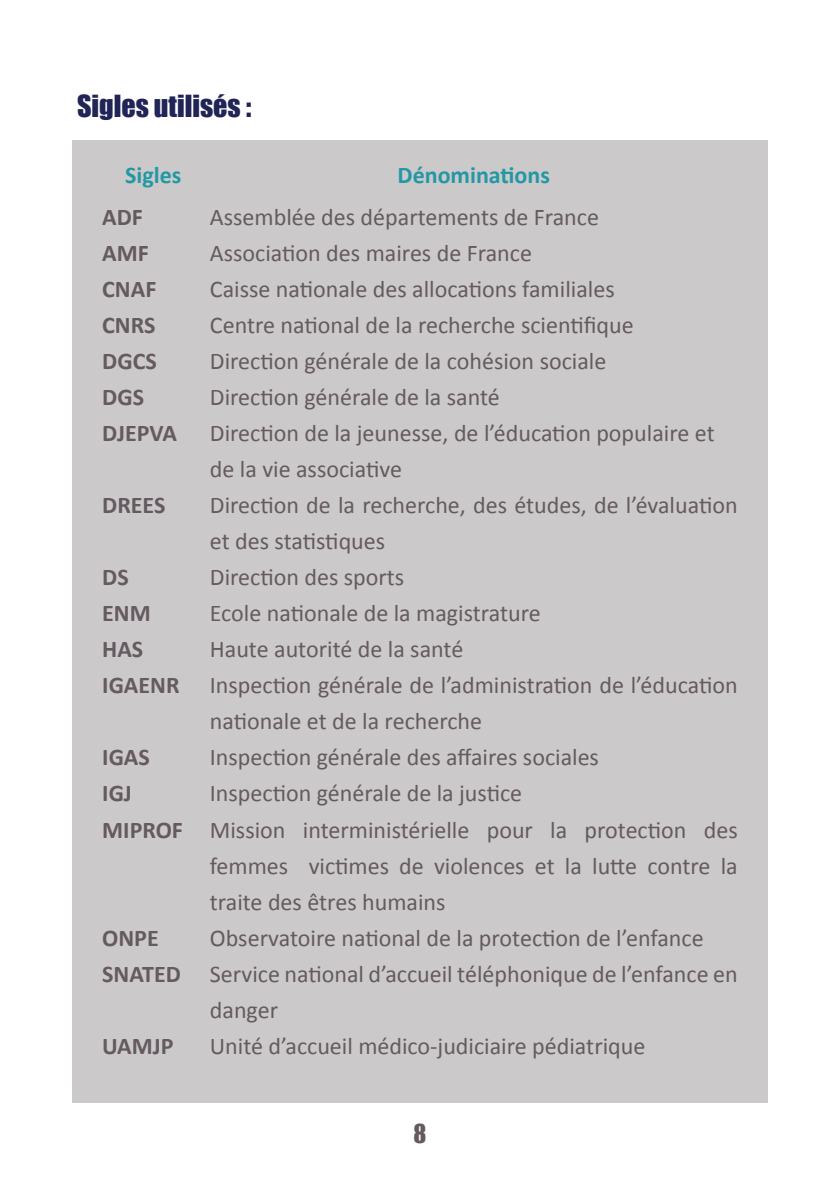
<style>
.page{position:relative;width:840px;height:1191px;background:#fff}
.page>*{position:absolute;margin:0;border:0;box-sizing:border-box;transform-origin:0 0}
.t1{font:28px "Impact";color:#202456}
.t2{font:24px/36px "Calibri";color:#645a60}
.t3{font:700 24px/36px "Calibri";color:#645a60}
.t4{font:700 24px "Calibri";color:#2398a5}
.t5{font:24px "Impact";color:#645a60}
</style>
<div class="page">
<div style="left:72px;top:140px;width:695px;height:962px;background:#ccc9ca"></div>
<p class="t1" style="left:77px;top:84px;width:176px">Sigles utilisés :</p>
<p class="t4" style="left:125px;top:160px;width:58px">Sigles</p>
<p class="t4" style="left:397px;top:160px;width:154px">Dénominations</p>
<p class="t3" style="left:102px;top:199px;width:76px">ADF<br>AMF<br>CNAF<br>CNRS<br>DGCS<br>DGS<br>DJEPVA</p>
<p class="t3" style="left:102px;top:487px;width:65px">DREES</p>
<p class="t3" style="left:102px;top:559px;width:79px">DS<br>ENM<br>HAS<br>IGAENR</p>
<p class="t3" style="left:102px;top:739px;width:82px">IGAS<br>IGJ<br>MIPROF</p>
<p class="t3" style="left:102px;top:919px;width:80px">ONPE<br>SNATED</p>
<p class="t3" style="left:102px;top:1027px;width:73px">UAMJP</p>
<p class="t2" style="left:210px;top:199px;width:529px">Assemblée des départements de France<br>Association des maires de France<br>Caisse nationale des allocations familiales<br>Centre national de la recherche scientifique<br>Direction générale de la cohésion sociale<br>Direction générale de la santé<br>Direction de la jeunesse, de l’éducation populaire et de la vie associative<br>Direction de la recherche, des études, de l’évaluation et des statistiques<br>Direction des sports<br>Ecole nationale de la magistrature<br>Haute autorité de la santé<br>Inspection générale de l’administration de l’éducation nationale et de la recherche<br>Inspection générale des affaires sociales<br>Inspection générale de la justice<br>Mission interministérielle pour la protection des femmes victimes de violences et la lutte contre la traite des êtres humains<br>Observatoire national de la protection de l’enfance Service national d’accueil téléphonique de l’enfance en danger<br>Unité d’accueil médico-judiciaire pédiatrique</p>
<p class="t5" style="left:413px;top:1114px;width:14px">8</p>
</div>
